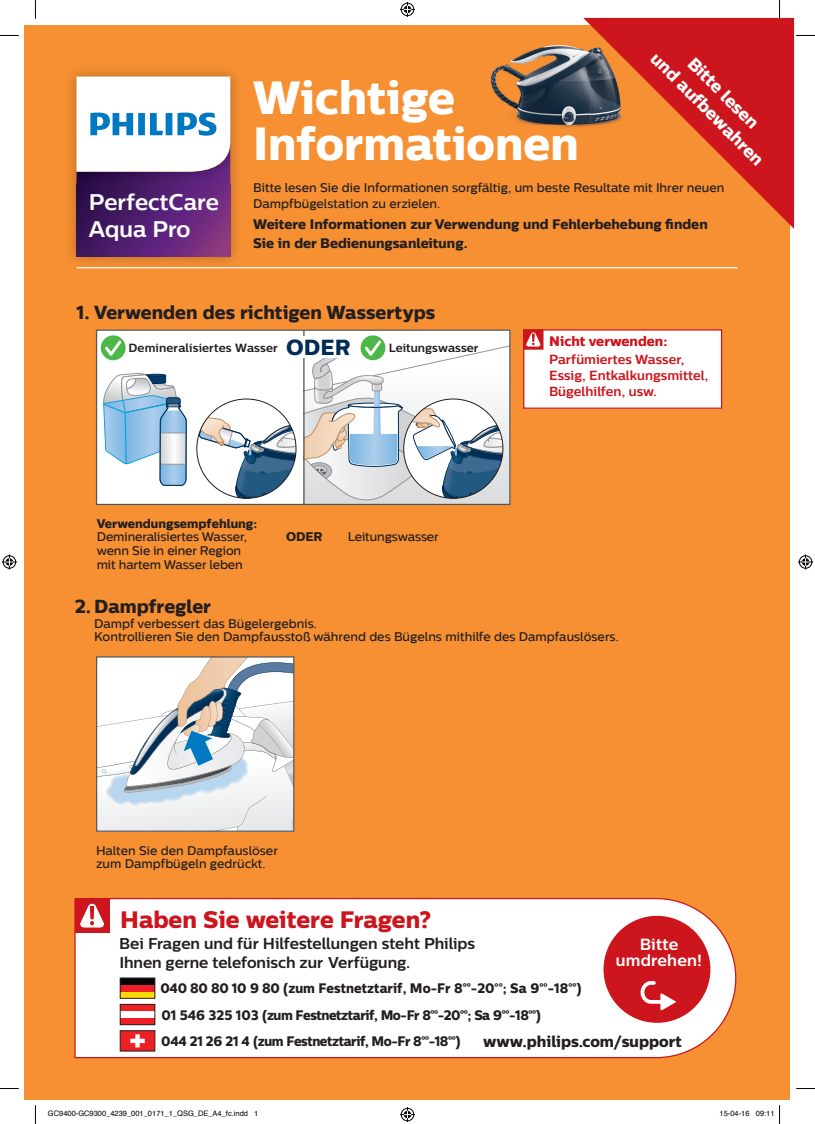
<style>
.page{position:relative;width:815px;height:1124px;background:#fff}
.page>*{position:absolute;margin:0;border:0;box-sizing:border-box;transform-origin:0 0}
.t1{font:46.25px/46.2px "Centrale Sans X Bold";color:#fff}
.t2{font:23.75px "Centrale Sans X Bold";letter-spacing:-.005em;color:#cd151d}
.t3{font:700 22.5px/27px "Centrale Sans";letter-spacing:-.005em;color:#fff}
.t4{font:18.75px "Centrale Sans X Bold";color:#231f20}
.t5{font:17.5px "Centrale Sans X Bold";color:#fff}
.t6{font:700 16.25px/16.2px "Centrale Sans";letter-spacing:.01em;color:#fff;text-align:center}
.t7{font:700 15.62px/18.8px "Centrale Sans";letter-spacing:-.005em;color:#231f20}
.t8{font:15.62px "Centrale Sans X Bold";color:#231f20}
.t9{font:13.75px/27px "Centrale Sans X Bold";color:#231f20;scale:.95 1}
.t10{font:13.75px/18.8px "Centrale Sans X Bold";color:#231f20}
.t11{font:13.75px "Centrale Sans X Bold";letter-spacing:-.03em;color:#231f20;scale:.95 1}
.t12{font:13.75px "Centrale Sans X Bold";color:#cd151d}
.t13{font:700 13.12px/15.8px "Centrale Sans";color:#cd151d}
.t14{font:500 12.5px/13.8px "Centrale Sans";color:#231f20}
.t15{font:12.5px "Centrale Sans X Bold";color:#231f20}
.t16{font:700 11.88px "Centrale Sans";letter-spacing:.01em;color:#231f20}
.t17{font:7.5px "Helvetica";color:#000}
.s1{font-family:"Centrale Sans X Bold";font-weight:400;font-size:21.88px;color:#002d56}
</style>
<div class="page">
<div style="left:25px;top:25px;width:765px;height:1073px;background:#f69032"></div>
<img style="left:70px;top:71px;width:167px;height:197px">
<svg style="left:77px;top:183px;width:153px;height:73px;background:#55206f"></svg>
<img style="left:70px;top:137px;width:167px;height:46px">
<img style="left:77px;top:172px;width:153px;height:11px">
<svg style="left:77px;top:77px;width:153px;height:95px;background:#e1edf6"></svg>
<svg style="left:583px;top:18px;width:211px;height:211px;fill:#cd151d"></svg>
<img style="left:490px;top:41px;width:135px;height:91px">
<img style="left:490px;top:126px;width:86px;height:6px">
<img style="left:606px;top:41px;width:19px;height:19px">
<hr style="left:77px;top:267px;width:661px;height:1px;background:#fff">
<svg style="left:98px;top:658px;width:194px;height:171px;background:#dadfe2"></svg>
<div style="left:96px;top:656px;width:198px;height:175px;border:1px solid #57585a"></div>
<div style="left:97px;top:330px;width:207px;height:174px;background:#fff"></div>
<svg style="left:103px;top:372px;width:84px;height:114px"></svg>
<svg style="left:197px;top:405px;width:99px;height:93px"></svg>
<div style="left:101px;top:335px;width:25px;height:25px;background:#4cb848;border-radius:50%"></div>
<svg style="left:105px;top:340px;width:17px;height:16px"></svg>
<svg style="left:303px;top:331px;width:205px;height:172px;background:#d5dcdf"></svg>
<div style="left:300px;top:336px;width:46px;height:21px;background:#fff"></div>
<div style="left:96px;top:329px;width:414px;height:176px;border:1px solid #57585a"></div>
<div style="left:524px;top:330px;width:198px;height:78px;background:#fff"></div>
<div style="left:523px;top:329px;width:199px;height:80px;border:1px solid #cd151d"></div>
<svg style="left:523px;top:329px;width:20px;height:20px"></svg>
<div style="left:74px;top:898px;width:662px;height:160px;background:#fff"></div>
<div style="left:75px;top:898px;width:34px;height:34px;background:#cd151d"></div>
<svg style="left:80px;top:903px;width:24px;height:24px"></svg>
<div style="left:603px;top:915px;width:107px;height:107px;background:#cd151d;border-radius:50%"></div>
<svg style="left:640px;top:981px;width:36px;height:29px"></svg>
<svg style="left:120px;top:977px;width:35px;height:74px;background:#ca685a"></svg>
<svg style="left:0;top:35px;width:19px;height:1px"></svg>
<svg style="left:796px;top:35px;width:19px;height:1px"></svg>
<svg style="left:0;top:1088px;width:19px;height:1px"></svg>
<svg style="left:796px;top:1088px;width:19px;height:1px"></svg>
<svg style="left:35px;top:0;width:1px;height:19px"></svg>
<svg style="left:35px;top:1105px;width:1px;height:18px"></svg>
<svg style="left:779px;top:0;width:1px;height:19px"></svg>
<svg style="left:400px;top:2px;width:15px;height:15px"></svg>
<svg style="left:400px;top:1107px;width:15px;height:14px"></svg>
<svg style="left:2px;top:554px;width:15px;height:15px"></svg>
<svg style="left:798px;top:554px;width:15px;height:15px"></svg>
<svg style="left:779px;top:1105px;width:1px;height:18px"></svg>
<h3 class="t3" style="left:89px;top:188px;width:131px">PerfectCare<br>Aqua Pro</h3>
<h3 class="t5" style="left:662px;top:48px;width:153px;rotate:45deg">und aufbewahren</h3>
<h3 class="t5" style="left:698px;top:52px;width:94px;rotate:45deg">Bitte lesen</h3>
<h1 class="t1" style="left:253px;top:74px;width:327px">Wichtige<br>Informationen</h1>
<p class="t14" style="left:253px;top:179px;width:473px;line-height:16.2px">Bitte lesen Sie die Informationen sorgfältig, um beste Resultate mit Ihrer neuen<br>Dampfbügelstation zu erzielen.</p>
<p class="t10" style="left:253px;top:214px;width:456px">Weitere Informationen zur Verwendung und Fehlerbehebung finden<br>Sie in der Bedienungsanleitung.</p>
<h3 class="t4" style="left:77px;top:300px;width:360px">1. Verwenden des richtigen Wassertyps</h3>
<p class="t16" style="left:129px;top:340px;width:223px">Demineralisiertes Wasser <span class="s1">ODER</span></p>
<p class="t16" style="left:389px;top:340px;width:91px">Leitungswasser</p>
<p class="t12" style="left:549px;top:333px;width:120px">Nicht verwenden:</p>
<p class="t13" style="left:549px;top:351px;width:161px">Parfümiertes Wasser,<br>Essig, Entkalkungsmittel,<br>Bügelhilfen, usw.</p>
<p class="t15" style="left:97px;top:515px;width:162px">Verwendungsempfehlung:</p>
<p class="t14" style="left:97px;top:529px;width:152px">Demineralisiertes Wasser,</p>
<p class="t15" style="left:286px;top:529px;width:38px">ODER</p>
<p class="t14" style="left:348px;top:529px;width:92px">Leitungswasser</p>
<p class="t14" style="left:97px;top:543px;width:148px">wenn Sie in einer Region mit hartem Wasser leben</p>
<h3 class="t4" style="left:75px;top:595px;width:138px">2. Dampfregler</h3>
<p class="t14" style="left:94px;top:616px;width:526px">Dampf verbessert das Bügelergebnis.<br>Kontrollieren Sie den Dampfausstoß während des Bügelns mithilfe des Dampfauslösers.</p>
<p class="t14" style="left:96px;top:843px;width:183px">Halten Sie den Dampfauslöser zum Dampfbügeln gedrückt.</p>
<h2 class="t2" style="left:120px;top:904px;width:313px">Haben Sie weitere Fragen?</h2>
<p class="t7" style="left:119px;top:934px;width:357px">Bei Fragen und für Hilfestellungen steht Philips<br>Ihnen gerne telefonisch zur Verfügung.</p>
<p class="t9" style="left:160px;top:974px;width:445px">040 80 80 10 9 80 (zum Festnetztarif, Mo-Fr 8°°-20°°; Sa 9°°-18°°)<br>01 546 325 103 (zum Festnetztarif, Mo-Fr 8°°-20°°; Sa 9°°-18°°)</p>
<h3 class="t6" style="left:616px;top:935px;width:88px">Bitte umdrehen!</h3>
<p class="t11" style="left:161px;top:1032px;width:317px">044 21 26 21 4 (zum Festnetztarif, Mo-Fr 8°°-18°°)</p>
<p class="t8" style="left:483px;top:1031px;width:200px">www.philips.com/support</p>
<p class="t17" style="left:48px;top:1107px;width:212px">GC9400-GC9300_4239_001_0171_1_QSG_DE_A4_fc.indd 1</p>
<p class="t17" style="left:720px;top:1107px;width:57px">15-04-16 09:11</p>
</div>
